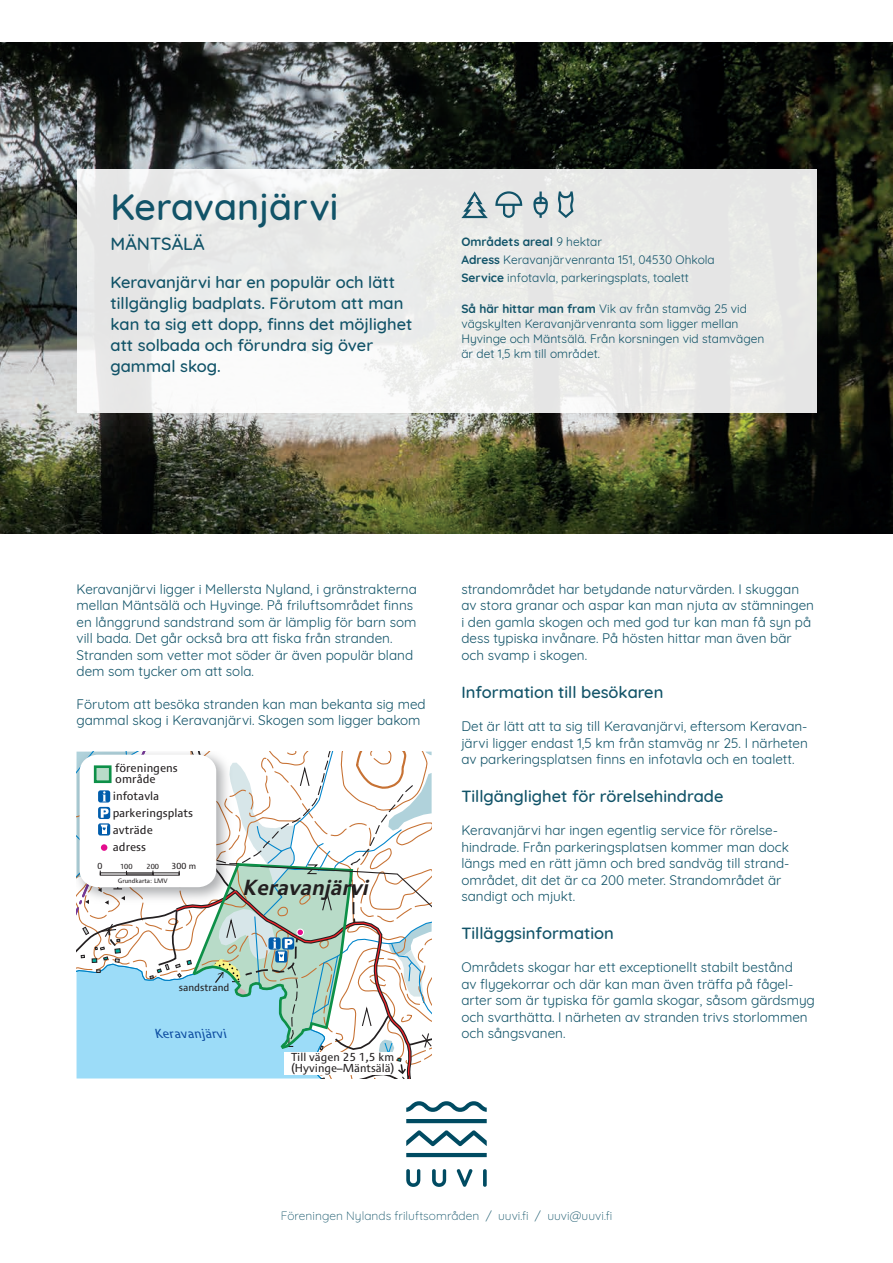
<style>
.page{position:relative;width:893px;height:1263px;background:#fff}
.page>*{position:absolute;margin:0;border:0;box-sizing:border-box;transform-origin:0 0}
.t1{font:500 37.5px "Quicksand";color:#115368}
.t2{font:italic 700 22.5px "Cisalpin LT Std";color:#231f20}
.t3{font:500 18px "Quicksand";color:#115368}
.t4{font:500 16.5px/21px "Quicksand";color:#115368}
.t5{font:13.5px/16.5px "Quicksand";color:#115368}
.t6{font:italic 13.5px "Cisalpin LT Std";color:#0d4da1}
.t7{font:12.3px/16.8px "Cisalpin LT Std";color:#231f20}
.t8{font:12px/15px "Quicksand";color:#115368}
.t9{font:300 12px "Quicksand";letter-spacing:.005em;color:#115368}
.t10{font:11.85px/10.2px "Cisalpin LT Std";color:#231f20}
.t11{font:10.65px "Cisalpin LT Std";color:#231f20}
.t12{font:9px "Cisalpin LT Std";color:#231f20}
.t13{font:7.5px "Cisalpin LT Std";color:#231f20}
.t14{font:6.6px "Cisalpin LT Std";color:#231f20}
.s1{font-weight:700}
</style>
<div class="page">
<svg style="left:406px;top:1101px;width:81px;height:86px"></svg>
<img style="left:0;top:43px;width:893px;height:490px">
<svg style="left:77px;top:752px;width:355px;height:327px"></svg>
<div style="left:77px;top:168px;width:739px;height:244px;background:linear-gradient(to bottom,#e6e7e6,#f0f0ef)"></div>
<svg style="left:558px;top:191px;width:16px;height:27px"></svg>
<svg style="left:461px;top:191px;width:27px;height:27px"></svg>
<svg style="left:533px;top:191px;width:15px;height:27px"></svg>
<svg style="left:495px;top:191px;width:27px;height:27px"></svg>
<h1 class="t1" style="left:111px;top:176px;width:229px">Keravanjärvi</h1>
<h3 class="t3" style="left:111px;top:230px;width:96px">MÄNTSÄLÄ</h3>
<p class="t4" style="left:111px;top:270px;width:303px">Keravanjärvi har en populär och lätt tillgänglig badplats. Förutom att man kan ta sig ett dopp, finns det möjlighet att solbada och förundra sig över gammal skog.</p>
<p class="t8" style="left:461px;top:232px;width:255px;line-height:18px"><span class="s1">Områdets areal</span> 9 hektar<br><span class="s1">Adress</span> Keravanjärvenranta 151, 04530 Ohkola<br><span class="s1">Service</span> infotavla, parkeringsplats, toalett</p>
<p class="t8" style="left:461px;top:300px;width:304px"><span class="s1">Så här hittar man fram</span> Vik av från stamväg 25 vid vägskylten Keravanjärvenranta som ligger mellan Hyvinge och Mäntsälä. Från korsningen vid stamvägen är det 1,5 km till området.</p>
<p class="t5" style="left:77px;top:579px;width:342px">Keravanjärvi ligger i Mellersta Nyland, i gränstrakterna mellan Mäntsälä och Hyvinge. På friluftsområdet finns en långgrund sandstrand som är lämplig för barn som vill bada. Det går också bra att fiska från stranden.<br>Stranden som vetter mot söder är även populär bland dem som tycker om att sola.</p>
<p class="t5" style="left:77px;top:694px;width:351px">Förutom att besöka stranden kan man bekanta sig med gammal skog i Keravanjärvi. Skogen som ligger bakom</p>
<p class="t7" style="left:115px;top:763px;width:64px;line-height:10.6px">föreningens område</p>
<p class="t7" style="left:113px;top:788px;width:82px">infotavla parkeringsplats avträde<br>adress</p>
<p class="t12" style="left:98px;top:861px;width:6px">0</p>
<p class="t13" style="left:120px;top:862px;width:14px">100</p>
<p class="t13" style="left:147px;top:862px;width:14px">200</p>
<p class="t12" style="left:172px;top:861px;width:26px">300 m</p>
<p class="t14" style="left:118px;top:877px;width:51px">Grundkarta: LMV</p>
<h2 class="t2" style="left:242px;top:874px;width:133px">Keravanjärvi</h2>
<p class="t11" style="left:179px;top:981px;width:52px">sandstrand</p>
<p class="t5" style="left:461px;top:579px;width:354px">strandområdet har betydande naturvärden. I skuggan av stora granar och aspar kan man njuta av stämningen i den gamla skogen och med god tur kan man få syn på dess typiska invånare. På hösten hittar man även bär och svamp i skogen.</p>
<p class="t4" style="left:461px;top:680px;width:204px">Information till besökaren</p>
<p class="t5" style="left:461px;top:717px;width:348px;text-align:justify">Det är lätt att ta sig till Keravanjärvi, eftersom Keravan&shy;järvi ligger endast 1,5 km från stamväg nr 25. I närheten av parkeringsplatsen finns en infotavla och en toalett.</p>
<p class="t4" style="left:461px;top:784px;width:264px">Tillgänglighet för rörelsehindrade</p>
<p class="t5" style="left:461px;top:821px;width:330px">Keravanjärvi har ingen egentlig service för rörelse&shy;hindrade. Från parkeringsplatsen kommer man dock längs med en rätt jämn och bred sandväg till strand&shy;området, dit det är ca 200 meter. Strandområdet är sandigt och mjukt.</p>
<p class="t4" style="left:461px;top:921px;width:154px">Tilläggsinformation</p>
<p class="t5" style="left:461px;top:958px;width:355px">Områdets skogar har ett exceptionellt stabilt bestånd<br>av flygekorrar och där kan man även träffa på fågel&shy;arter som är typiska för gamla skogar, såsom gärdsmyg och svarthätta. I närheten av stranden trivs storlommen</p>
<p class="t6" style="left:156px;top:1026px;width:77px">Keravanjärvi</p>
<p class="t5" style="left:461px;top:1024px;width:106px">och sångsvanen.</p>
<p class="t10" style="left:291px;top:1052px;width:105px">Till vägen 25 1,5 km (Hyvinge–Mäntsälä)</p>
<p class="t9" style="left:281px;top:1207px;width:333px">Föreningen Nylands friluftsområden / uuvi.fi / uuvi@uuvi.fi</p>
</div>
